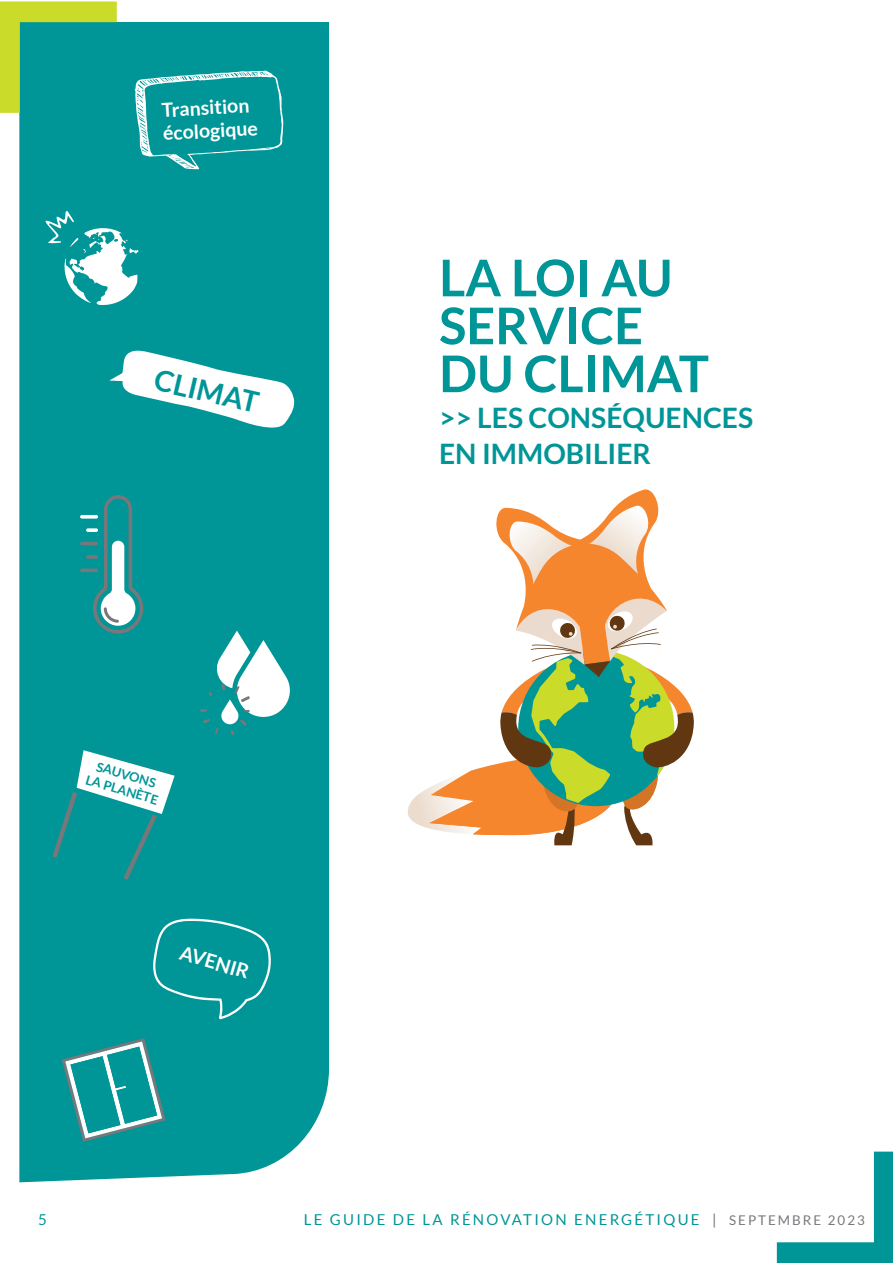
<style>
.page{position:relative;width:893px;height:1263px;background:#fff}
.page>*{position:absolute;margin:0;border:0;box-sizing:border-box;transform-origin:0 0}
.t1{font:700 50.55px/48px "Lato";color:#009597}
.t2{font:700 28.95px "Lato";color:#009597}
.t3{font:700 28.2px/35.7px "Lato";color:#009597}
.t4{font:700 19.65px "Lato";color:#fff}
.t5{font:700 19.5px/23.4px "Lato";color:#fff}
.t6{font:15px "Lato";letter-spacing:.15em;color:#009597}
.t7{font:700 12.9px/15.6px "Lato";color:#009597;text-align:center}
.s1{color:#76787b}
.s2{font-size:13.35px;color:#76787b}
</style>
<div class="page">
<div style="left:19px;top:22px;width:310px;height:1160px;background:#009597"></div>
<svg style="left:407px;top:489px;width:287px;height:356px"></svg>
<svg style="left:200px;top:630px;width:97px;height:105px"></svg>
<svg style="left:52px;top:746px;width:129px;height:134px"></svg>
<svg style="left:153px;top:919px;width:118px;height:100px"></svg>
<svg style="left:109px;top:347px;width:185px;height:87px"></svg>
<svg style="left:135px;top:71px;width:148px;height:98px"></svg>
<svg style="left:93px;top:495px;width:50px;height:139px"></svg>
<svg style="left:80px;top:515px;width:18px;height:4px"></svg>
<svg style="left:86px;top:528px;width:12px;height:4px"></svg>
<hr style="left:80px;top:542px;width:18px;height:3px;background:#76787b;border-radius:2px">
<svg style="left:86px;top:555px;width:12px;height:4px"></svg>
<svg style="left:80px;top:568px;width:18px;height:4px"></svg>
<svg style="left:45px;top:211px;width:100px;height:98px"></svg>
<svg style="left:62px;top:1038px;width:104px;height:104px"></svg>
<svg style="left:0;top:2px;width:117px;height:111px"></svg>
<svg style="left:777px;top:1151px;width:116px;height:112px"></svg>
<h3 class="t5" style="left:161px;top:98px;width:97px;rotate:-3deg">Transition écologique</h3>
<h2 class="t2" style="left:159px;top:363px;width:108px;rotate:13deg">CLIMAT</h2>
<p class="t7" style="left:92px;top:756px;width:76px;rotate:16deg">SAUVONS<br>LA PLANÈTE</p>
<h3 class="t4" style="left:183px;top:941px;width:73px;rotate:16deg">AVENIR</h3>
<h1 class="t1" style="left:439px;top:253px;width:271px">LA LOI AU<br>SERVICE<br>DU CLIMAT</h1>
<h3 class="t3" style="left:439px;top:399px;width:316px">&gt;&gt; LES CONSÉQUENCES<br>EN IMMOBILIER</h3>
<p class="t6" style="left:38px;top:1211px;width:10px">5</p>
<p class="t6" style="left:304px;top:1211px;width:562px">LE GUIDE DE LA RÉNOVATION ENERGÉTIQUE <span class="s1">|</span> <span class="s2">SEPTEMBRE 2023</span></p>
</div>
